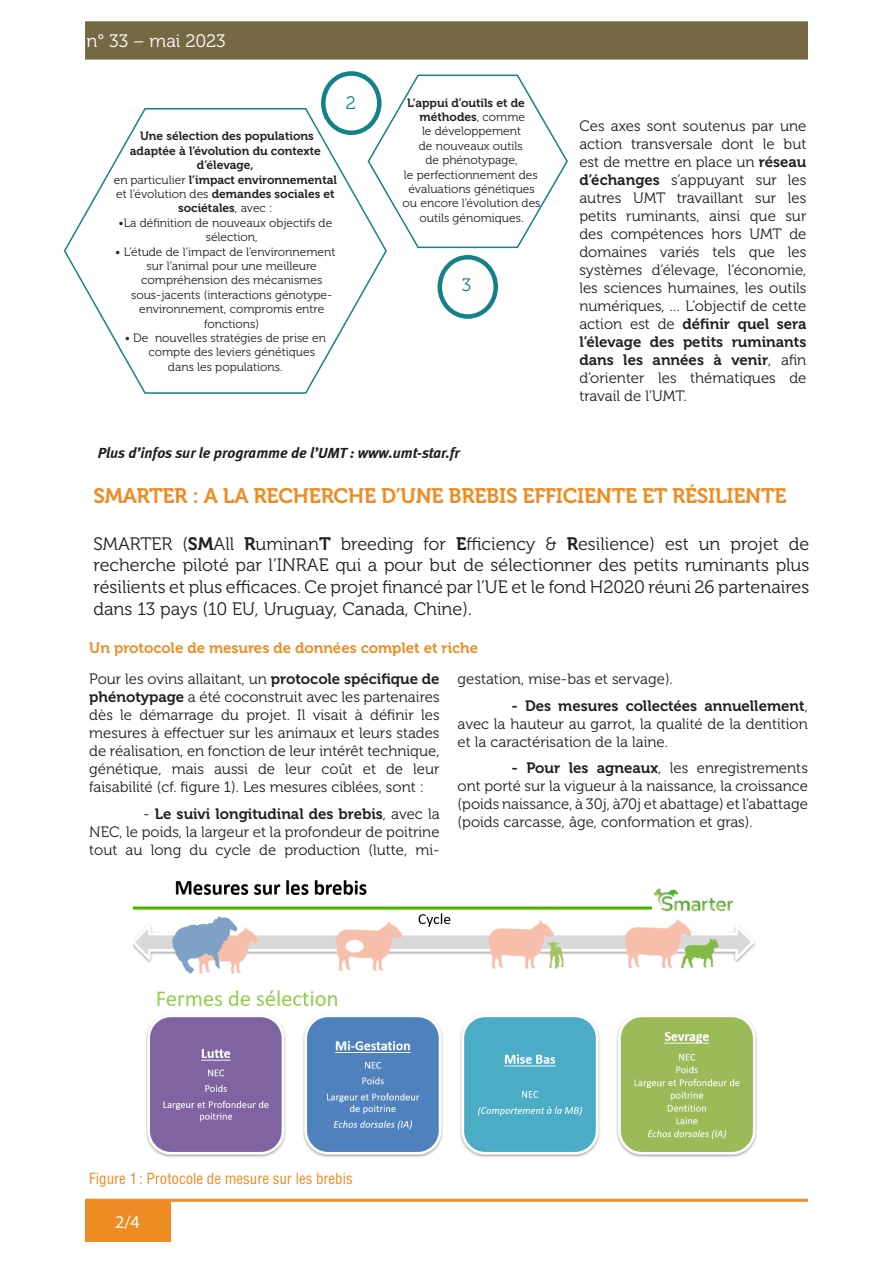
<style>
.page{position:relative;width:893px;height:1263px;background:#fff}
.page>*{position:absolute;margin:0;border:0;box-sizing:border-box;transform-origin:0 0}
.t1{font:21px "Museo 700";letter-spacing:-.015em;color:#ee8c23}
.t2{font:18px/21.6px "Museo 300";color:#231f20;text-align:justify}
.t3{font:18px "Museo 300";color:#fff}
.t4{font:18px "Myriad Pro";color:#fff}
.t5{font:18px "Museo 300";color:#148087}
.t6{font:15px/18px "Museo 300";color:#231f20;text-align:justify}
.t7{font:italic 15px "Meta Bold LF";color:#231f20}
.t8{font:15px "Museo 700";color:#ee8c23}
.t9{font:condensed 15px "Helvetica LT Std";color:#ee8c23}
.t10{font:12px/14.4px "Museo 300";color:#231f20}
.t11{font:12px/14.4px "Museo 700";color:#231f20;text-align:center}
.s1{font-family:"Museo 300"}
.s2{font-family:"Museo 700"}
</style>
<div class="page">
<div style="left:85px;top:1199px;width:85px;height:43px;background:#ee8c23"></div>
<hr style="left:85px;top:1199px;width:723px;height:3px;background:#ee8c23">
<div style="left:86px;top:22px;width:721px;height:37px;background:#756943"></div>
<div style="left:85px;top:21px;width:723px;height:39px;border:2px solid #756943"></div>
<img style="left:134px;top:880px;width:623px;height:278px">
<div style="left:437px;top:255px;width:61px;height:64px;border:4px solid #148087;border-radius:50%"></div>
<svg style="left:63px;top:108px;width:324px;height:286px"></svg>
<div style="left:323px;top:73px;width:56px;height:60px;background:#fff;border-radius:50%"></div>
<div style="left:321px;top:71px;width:60px;height:64px;border:4px solid #148087;border-radius:50%"></div>
<svg style="left:367px;top:74px;width:201px;height:175px"></svg>
<p class="t3" style="left:87px;top:31px;width:141px">n° 33 – mai 2023</p>
<p class="t11" style="left:130px;top:129px;width:192px">Une sélection des populations adaptée à l’évolution du contexte d’élevage,</p>
<p class="t11" style="left:114px;top:172px;width:225px"><span class="s1">en particulier</span> l’impact environnemental <span class="s1">et l’évolution des</span> demandes sociales et sociétales<span class="s1">, avec :</span></p>
<p class="t10" style="left:206px;top:216px;width:128px;text-indent:-87px">•La définition de nouveaux objectifs de sélection,</p>
<p class="t10" style="left:115px;top:245px;width:222px">• L’étude de l’impact de l’environnement</p>
<p class="t10" style="left:147px;top:259px;width:172px">sur l’animal pour une meilleure</p>
<p class="t10" style="left:141px;top:273px;width:183px">compréhension des mécanismes</p>
<p class="t10" style="left:131px;top:288px;width:203px">sous-jacents (interactions génotype-</p>
<p class="t10" style="left:139px;top:302px;width:187px">environnement, compromis entre</p>
<p class="t10" style="left:204px;top:317px;width:56px">fonctions)</p>
<p class="t10" style="left:148px;top:331px;width:179px;text-indent:-24px">• De nouvelles stratégies de prise en compte des leviers génétiques</p>
<p class="t10" style="left:168px;top:360px;width:116px">dans les populations.</p>
<p class="t5" style="left:346px;top:93px;width:12px">2</p>
<p class="t11" style="left:407px;top:95px;width:119px">L’appui d’outils et de</p>
<p class="t11" style="left:419px;top:110px;width:107px">méthodes<span class="s1">, comme</span></p>
<p class="t10" style="left:422px;top:124px;width:101px">le développement</p>
<p class="t10" style="left:419px;top:139px;width:105px">de nouveaux outils</p>
<p class="t10" style="left:425px;top:153px;width:94px">de phénotypage,</p>
<p class="t10" style="left:404px;top:168px;width:135px">le perfectionnement des</p>
<p class="t10" style="left:408px;top:182px;width:128px">évaluations génétiques</p>
<p class="t10" style="left:403px;top:196px;width:139px">ou encore l’évolution des</p>
<p class="t10" style="left:419px;top:211px;width:106px">outils génomiques.</p>
<p class="t5" style="left:462px;top:275px;width:11px">3</p>
<p class="t6" style="left:579px;top:117px;width:229px">Ces axes sont soutenus par une action transversale dont le but est de mettre en place un <span class="s2">réseau d’échanges</span> s’appuyant sur les autres UMT travaillant sur les petits ruminants, ainsi que sur des compétences hors UMT de domaines variés tels que les systèmes d’élevage, l’économie, les sciences humaines, les outils numériques, … L’objectif de cette action est de <span class="s2">définir quel sera l’élevage des petits ruminants dans les années à venir</span>, afin d’orienter les thématiques de travail de l’UMT.</p>
<p class="t7" style="left:98px;top:444px;width:364px">Plus d’infos sur le programme de l’UMT : www.umt-star.fr</p>
<p class="t1" style="left:94px;top:484px;width:694px">SMARTER : A LA RECHERCHE D’UNE BREBIS EFFICIENTE ET RÉSILIENTE</p>
<p class="t2" style="left:94px;top:533px;width:717px">SMARTER (<span class="s2">SM</span>All <span class="s2">R</span>uminan<span class="s2">T</span> breeding for <span class="s2">E</span>fficiency &amp; <span class="s2">R</span>esilience) est un projet de recherche piloté par l’INRAE qui a pour but de sélectionner des petits ruminants plus résilients et plus efficaces. Ce projet financé par l’UE et le fond H2020 réuni 26 partenaires dans 13 pays (10 EU, Uruguay, Canada, Chine).</p>
<p class="t8" style="left:89px;top:639px;width:390px">Un protocole de mesures de données complet et riche</p>
<p class="t6" style="left:89px;top:670px;width:352px">Pour les ovins allaitant, un <span class="s2">protocole spécifique de phénotypage</span> a été coconstruit avec les partenaires dès le démarrage du projet. Il visait à définir les mesures à effectuer sur les animaux et leurs stades de réalisation, en fonction de leur intérêt technique, génétique, mais aussi de leur coût et de leur faisabilité (cf. figure 1). Les mesures ciblées, sont :</p>
<p class="t6" style="left:89px;top:805px;width:352px;text-indent:54px">- <span class="s2">Le suivi longitudinal des brebis</span>, avec la NEC, le poids, la largeur et la profondeur de poitrine tout au long du cycle de production (lutte, mi-</p>
<p class="t6" style="left:458px;top:670px;width:217px">gestation, mise-bas et servage).</p>
<p class="t6" style="left:458px;top:697px;width:352px;text-indent:54px"><span class="s2">- Des mesures collectées annuellement</span>, avec la hauteur au garrot, la qualité de la dentition et la caractérisation de la laine.</p>
<p class="t6" style="left:458px;top:759px;width:352px;text-indent:54px"><span class="s2">- Pour les agneaux</span>, les enregistrements ont porté sur la vigueur à la naissance, la croissance (poids naissance, à 30j, à70j et abattage) et l’abattage (poids carcasse, âge, conformation et gras).</p>
<p class="t9" style="left:89px;top:1169px;width:265px">Figure 1: Protocole de mesure sur les brebis</p>
<p class="t4" style="left:115px;top:1210px;width:26px">2/4</p>
</div>
